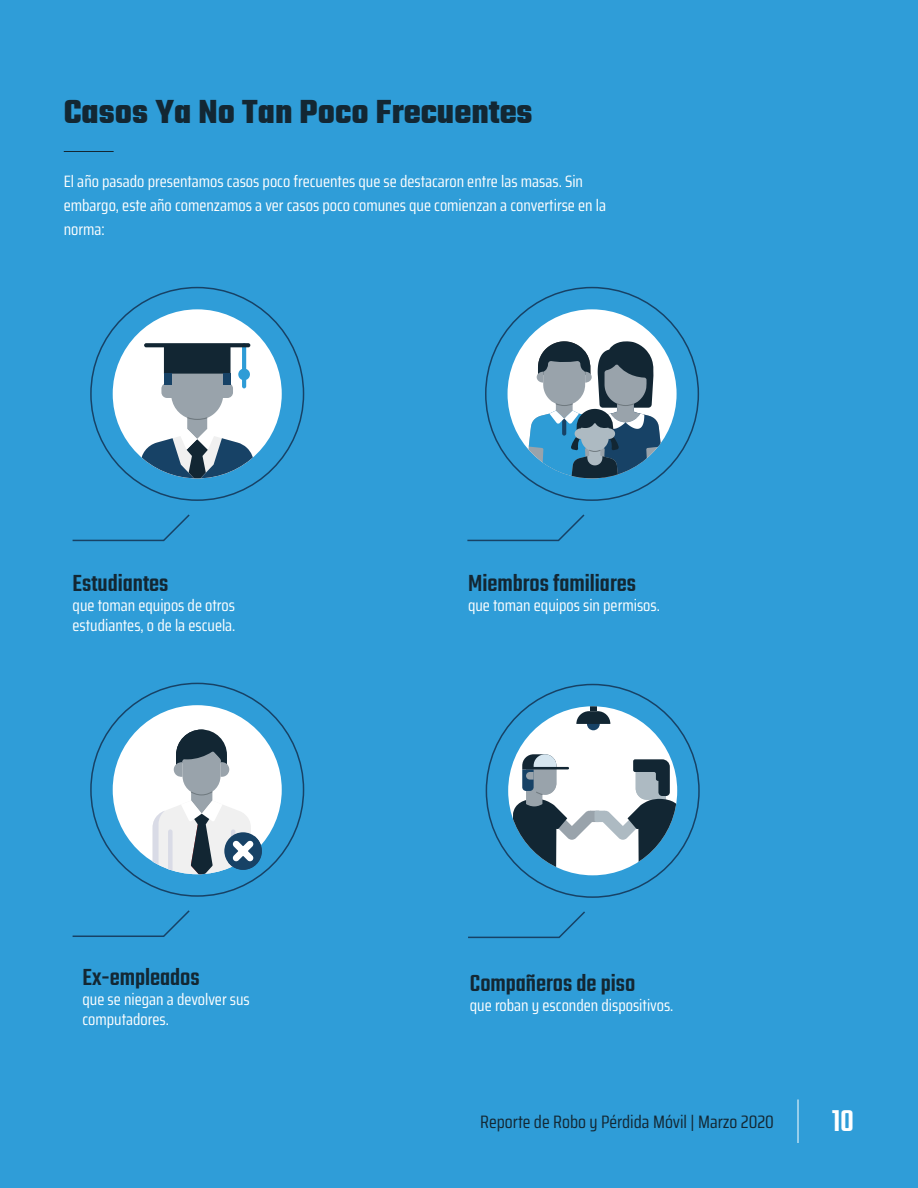
<style>
.page{position:relative;width:918px;height:1188px;background:#2f9dd8}
.page>*{position:absolute;margin:0;border:0;box-sizing:border-box;transform-origin:0 0}
.Titulos{font:700 36px "Teko";color:#132733}
.t1{font:500 33px "Teko";color:#fff}
.t2{font:500 25.5px "Teko";color:#132733}
.t3{font:18px "Saira Condensed";color:#132733}
.Cuerpo_de_texto{font:16.5px/24px "Saira Condensed";color:#fff}
</style>
<div class="page">
<hr style="left:798px;top:1100px;width:1px;height:43px;background:#fff">
<hr style="left:64px;top:151px;width:50px;height:1px;background:#132733">
<svg style="left:72px;top:286px;width:233px;height:256px"></svg>
<svg style="left:141px;top:343px;width:113px;height:135px;background:#94a6b3"></svg>
<svg style="left:467px;top:286px;width:233px;height:256px"></svg>
<div style="left:508px;top:309px;width:169px;height:169px;background:#fff;border-radius:50%"></div>
<svg style="left:526px;top:334px;width:138px;height:144px"></svg>
<svg style="left:72px;top:682px;width:233px;height:255px"></svg>
<div style="left:113px;top:705px;width:169px;height:169px;background:#fff;border-radius:50%"></div>
<svg style="left:153px;top:730px;width:109px;height:144px"></svg>
<svg style="left:468px;top:683px;width:232px;height:256px"></svg>
<div style="left:508px;top:706px;width:169px;height:169px;background:#fff;border-radius:50%"></div>
<div style="left:587px;top:718px;width:13px;height:12px;background:#174266;border-radius:50%"></div>
<svg style="left:512px;top:754px;width:165px;height:115px"></svg>
<svg style="left:576px;top:706px;width:34px;height:18px"></svg>
<p class="Titulos" style="left:64px;top:88px;width:470px">Casos Ya No Tan Poco Frecuentes</p>
<p class="Cuerpo_de_texto" style="left:64px;top:169px;width:544px">El año pasado presentamos casos poco frecuentes que se destacaron entre las masas. Sin embargo, este año comenzamos a ver casos poco comunes que comienzan a convertirse en la norma:</p>
<p class="t2" style="left:73px;top:568px;width:97px">Estudiantes</p>
<p class="Cuerpo_de_texto" style="left:73px;top:595px;width:164px;line-height:19.8px">que toman equipos de otros estudiantes, o de la escuela.</p>
<p class="t2" style="left:82px;top:962px;width:119px">Ex-empleados</p>
<p class="Cuerpo_de_texto" style="left:82px;top:989px;width:169px;line-height:19.8px">que se niegan a devolver sus computadores.</p>
<p class="t2" style="left:468px;top:568px;width:169px">Miembros familiares</p>
<p class="Cuerpo_de_texto" style="left:468px;top:593px;width:193px">que toman equipos sin permisos.</p>
<p class="t2" style="left:470px;top:968px;width:167px">Compañeros de piso</p>
<p class="Cuerpo_de_texto" style="left:470px;top:992px;width:205px">que roban y esconden dispositivos.</p>
<p class="t3" style="left:480px;top:1109px;width:295px">Reporte de Robo y Pérdida Móvil | Marzo 2020</p>
<p class="t1" style="left:832px;top:1102px;width:24px">10</p>
</div>
